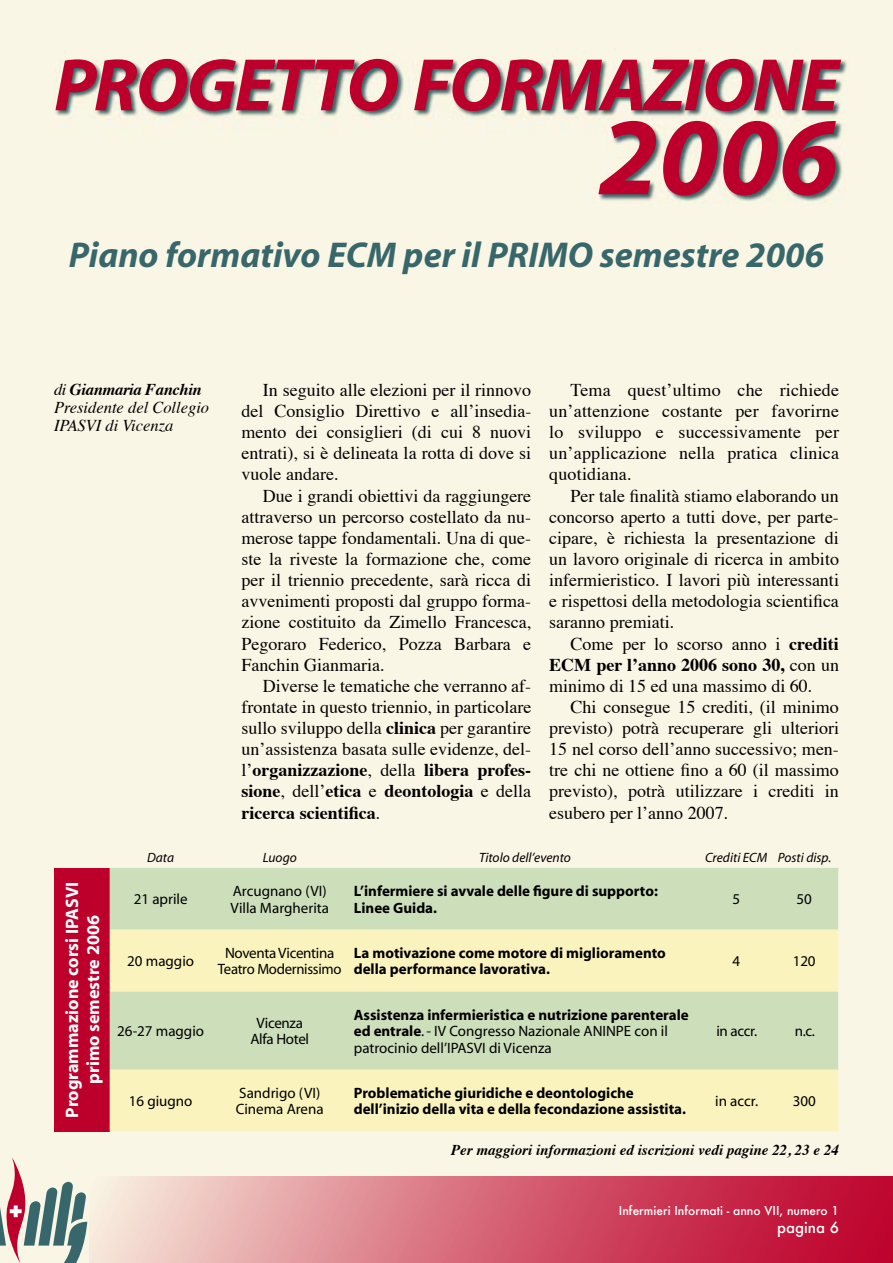
<style>
.page{position:relative;width:893px;height:1263px;background:#faf6e5}
.page>*{position:absolute;margin:0;border:0;box-sizing:border-box;transform-origin:0 0}
.t1{font:italic 700 111px "Myriad";color:#bd002b}
.t2{font:italic 700 75px "Myriad";letter-spacing:-.03em;color:#bd002b}
.t3{font:italic 700 36px "Myriad";color:#38676b}
.t4{font:18px/21.1px "Times";color:#000;text-align:justify}
.t5{font:700 18px/21px "Myriad";color:#fff;text-align:center}
.t6{font:italic 16.5px/18px "Times";color:#000}
.t7{font:15px/16.5px "Myriad";color:#000}
.t8{font:700 15px/16.5px "Myriad";color:#000}
.t9{font:italic 700 15px "Times";color:#000}
.t10{font:15px/16.5px "Myriad";letter-spacing:-.02em;color:#000;text-align:center}
.t11{font:500 15px "Futura";color:#fff}
.t12{font:italic 13.5px "Myriad";color:#000}
.t13{font:500 12px "Futura";color:#fff}
.s1{font-weight:700}
</style>
<div class="page">
<div style="left:89px;top:1176px;width:804px;height:87px;background:linear-gradient(to right,#f5e3d6,#ba0022)"></div>
<svg style="left:0;top:1157px;width:87px;height:106px;background:#bbb4af"></svg>
<img style="left:54px;top:58px;width:795px;height:145px">
<div style="left:54px;top:868px;width:56px;height:263px;background:#bd002b"></div>
<div style="left:110px;top:868px;width:728px;height:62px;background:#cddebb"></div>
<svg style="left:110px;top:930px;width:728px;height:201px;background:#e8eabc"></svg>
<h2 class="t2" style="left:54px;top:46px;width:786px">PROGETTO FORMAZIONE</h2>
<h1 class="t1" style="left:599px;top:100px;width:242px">2006</h1>
<h3 class="t3" style="left:69px;top:236px;width:757px">Piano formativo ECM per il PRIMO semestre 2006</h3>
<p class="t6" style="left:54px;top:379px;width:157px">di <span class="s1">Gianmaria Fanchin<br></span>Presidente del Collegio<br>IPASVI di Vicenza</p>
<p class="t4" style="left:242px;top:378px;width:291px;text-indent:21px">In seguito alle elezioni per il rinnovo del Consiglio Direttivo e all’insedia&shy;mento dei consiglieri (di cui 8 nuovi entrati), si è delineata la rotta di dove si vuole andare.</p>
<p class="t4" style="left:242px;top:483px;width:291px;text-indent:21px">Due i grandi obiettivi da raggiungere attraverso un percorso costellato da nu&shy;merose tappe fondamentali. Una di que&shy;ste la riveste la formazione che, come per il triennio precedente, sarà ricca di avvenimenti proposti dal gruppo forma&shy;zione costituito da Zimello Francesca, Pegoraro Federico, Pozza Barbara e Fanchin Gianmaria.</p>
<p class="t4" style="left:242px;top:674px;width:291px;text-indent:21px">Diverse le tematiche che verranno af&shy;frontate in questo triennio, in particolare sullo sviluppo della <span class="s1">clinica</span> per garantire un’assistenza basata sulle evidenze, del&shy;l’<span class="s1">organizzazione</span>, della <span class="s1">libera profes&shy;sione</span>, dell’<span class="s1">etica</span> e <span class="s1">deontologia</span> e della <span class="s1">ricerca scientifica</span>.</p>
<p class="t4" style="left:549px;top:378px;width:291px;text-indent:21px">Tema quest’ultimo che richiede un’attenzione costante per favorirne lo sviluppo e successivamente per un’applicazione nella pratica clinica quotidiana.</p>
<p class="t4" style="left:549px;top:483px;width:291px;text-indent:21px">Per tale finalità stiamo elaborando un concorso aperto a tutti dove, per parte&shy;cipare, è richiesta la presentazione di un lavoro originale di ricerca in ambito infermieristico. I lavori più interessanti e rispettosi della metodologia scientifica saranno premiati.</p>
<p class="t4" style="left:549px;top:631px;width:291px;text-indent:21px">Come per lo scorso anno i <span class="s1">crediti ECM per l’anno 2006 sono 30,</span> con un minimo di 15 ed una massimo di 60.</p>
<p class="t4" style="left:549px;top:695px;width:291px;text-indent:21px">Chi consegue 15 crediti, (il minimo previsto) potrà recuperare gli ulteriori 15 nel corso dell’anno successivo; men&shy;tre chi ne ottiene fino a 60 (il massimo previsto), potrà utilizzare i crediti in esubero per l’anno 2007.</p>
<p class="t12" style="left:147px;top:851px;width:29px">Data</p>
<p class="t12" style="left:263px;top:851px;width:36px">Luogo</p>
<p class="t12" style="left:479px;top:851px;width:93px">Titolo dell’evento</p>
<p class="t12" style="left:705px;top:851px;width:128px">Crediti ECM Posti disp.</p>
<p class="t5" style="left:62px;top:1118px;width:238px;rotate:-90deg">Programmazione corsi IPASVI primo semestre 2006</p>
<p class="t7" style="left:134px;top:892px;width:55px">21 aprile</p>
<p class="t7" style="left:230px;top:883px;width:100px">Arcugnano (VI)<br>Villa Margherita</p>
<p class="t8" style="left:354px;top:883px;width:306px">L’infermiere si avvale delle figure di supporto:<br>Linee Guida.</p>
<p class="t7" style="left:732px;top:892px;width:9px">5</p>
<p class="t7" style="left:796px;top:892px;width:17px">50</p>
<p class="t7" style="left:127px;top:953px;width:68px">20 maggio</p>
<p class="t10" style="left:218px;top:945px;width:125px">Noventa Vicentina<br>Teatro Modernissimo</p>
<p class="t8" style="left:354px;top:945px;width:314px">La motivazione come motore di miglioramento della performance lavorativa.</p>
<p class="t7" style="left:732px;top:953px;width:9px">4</p>
<p class="t7" style="left:793px;top:953px;width:24px">120</p>
<p class="t7" style="left:117px;top:1023px;width:88px">26-27 maggio</p>
<p class="t10" style="left:250px;top:1015px;width:60px">Vicenza<br>Alfa Hotel</p>
<p class="t7" style="left:354px;top:1007px;width:336px"><span class="s1">Assistenza infermieristica e nutrizione parenterale ed entrale</span>. - IV Congresso Nazionale ANINPE con il patrocinio dell’IPASVI di Vicenza</p>
<p class="t7" style="left:716px;top:1023px;width:42px">in accr.</p>
<p class="t7" style="left:795px;top:1023px;width:22px">n.c.</p>
<p class="t7" style="left:129px;top:1093px;width:65px">16 giugno</p>
<p class="t7" style="left:236px;top:1085px;width:89px">Sandrigo (VI)<br>Cinema Arena</p>
<p class="t8" style="left:354px;top:1085px;width:334px">Problematiche giuridiche e deontologiche dell’inizio della vita e della fecondazione assistita.</p>
<p class="t7" style="left:715px;top:1093px;width:44px">in accr.</p>
<p class="t7" style="left:793px;top:1093px;width:25px">300</p>
<p class="t9" style="left:451px;top:1136px;width:389px">Per maggiori informazioni ed iscrizioni vedi pagine 22, 23 e 24</p>
<p class="t13" style="left:619px;top:1202px;width:222px">Infermieri Informati - anno VII, numero 1</p>
<p class="t11" style="left:777px;top:1217px;width:63px">pagina 6</p>
</div>
